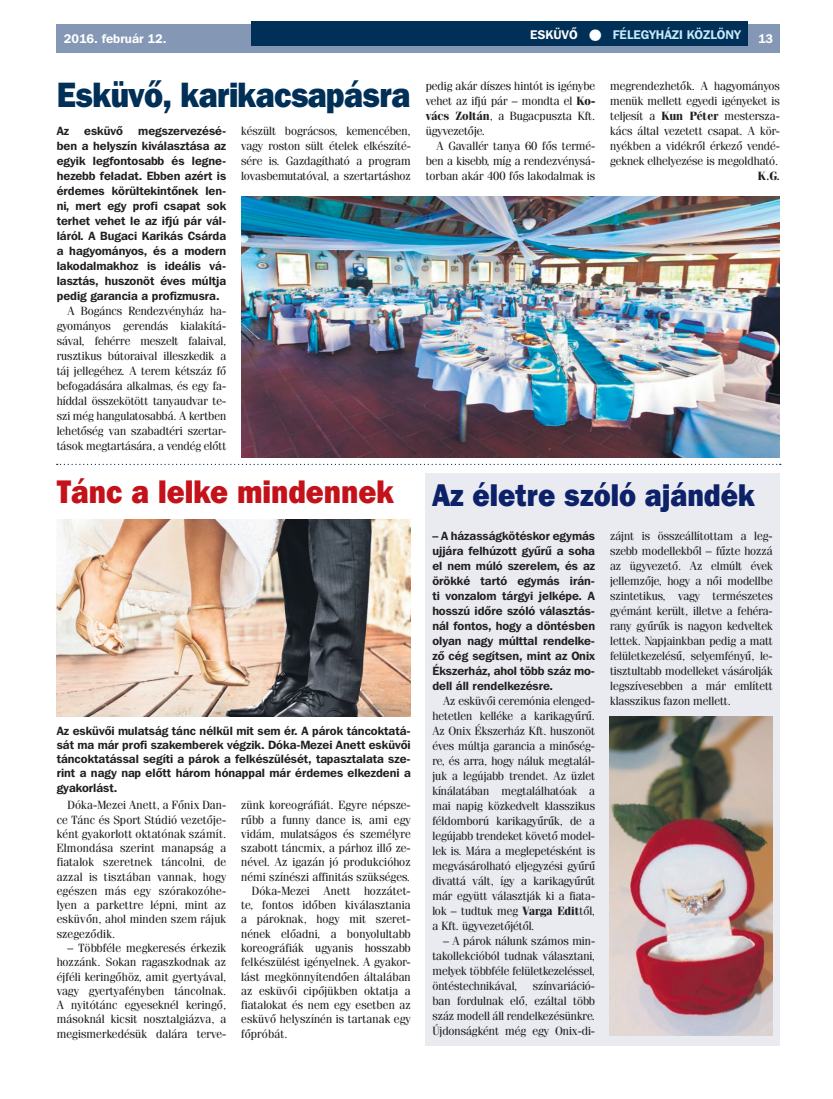
<style>
.page{position:relative;width:833px;height:1099px;background:#fff}
.page>*{position:absolute;margin:0;border:0;box-sizing:border-box;transform-origin:0 0}
.t1{font:35px "Franklin Gothic Hv PFL";letter-spacing:-.025em;color:#002f57;scale:.9 1}
.t2{font:32.5px "Franklin Gothic Hv PFL";color:#c4121a;scale:.9 1}
.t3{font:31.25px "Franklin Gothic Hv PFL";color:#0d2169;scale:.9 1}
.t4{font:700 12.5px "Franklin Gothic PFL";color:#c6eafa}
.t5{font:700 12.5px "Franklin Gothic PFL";color:#fff}
.t6{font:11.88px/15px "Fenice PFL";color:#231f20;text-align:justify}
.t7{font:700 11.88px/15px "Franklin Gothic PFL";color:#231f20;text-align:justify}
.t8{font:700 11.88px "Fenice PFL";color:#231f20}
.s1{color:#fff}
.s2{font-weight:700}
</style>
<div class="page">
<div style="left:57px;top:25px;width:723px;height:28px;background:#8498b6"></div>
<div style="left:252px;top:21px;width:496px;height:25px;background:#002f57"></div>
<div style="left:425px;top:473px;width:355px;height:572px;background:#e9ebf1"></div>
<img style="left:241px;top:196px;width:539px;height:261px">
<img style="left:610px;top:716px;width:163px;height:319px">
<img style="left:57px;top:519px;width:354px;height:197px">
<svg style="left:57px;top:464px;width:724px;height:1px"></svg>
<p class="t4" style="left:530px;top:26px;width:212px"><span class="s1">ESKÜVŐ</span> <span class="s1">●</span> FÉLEGYHÁZI KÖZLÖNY</p>
<p class="t5" style="left:64px;top:31px;width:104px">2016. február 12.</p>
<p class="t5" style="left:758px;top:31px;width:17px">13</p>
<h1 class="t1" style="left:57px;top:72px;width:395px">Esküvő, karikacsapásra</h1>
<p class="t7" style="left:57px;top:123px;width:14px">Az</p>
<p class="t7" style="left:84px;top:123px;width:40px">esküvő</p>
<p class="t7" style="left:57px;top:123px;width:171px;text-indent:81px">megszervezésé&shy;ben a helyszín kiválasztása az egyik legfontosabb és legne&shy;hezebb feladat. Ebben azért is érdemes körültekintőnek len&shy;ni, mert egy profi csapat sok terhet vehet le az ifjú pár vál&shy;láról. A Bugaci Karikás Csárda a hagyományos, és a modern lakodalmakhoz is ideális vá&shy;lasztás, huszonöt éves múltja pedig garancia a profizmusra.</p>
<p class="t6" style="left:57px;top:303px;width:171px;text-indent:11px">A Bogáncs Rendezvényház ha&shy;gyományos gerendás kialakítá&shy;sával, fehérre meszelt falaival, rusztikus bútoraival illeszkedik a táj jellegéhez. A terem kétszáz fő befogadására alkalmas, és egy fa&shy;híddal összekötött tanyaudvar te&shy;szi még hangulatosabbá. A kertben lehetőség van szabadtéri szertar&shy;tások megtartására, a vendég előtt</p>
<p class="t6" style="left:241px;top:123px;width:171px">készült bográcsos, kemencében, vagy roston sült ételek elkészíté&shy;sére is. Gazdagítható a program lovasbemutatóval, a szertartáshoz</p>
<h2 class="t2" style="left:57px;top:470px;width:376px">Tánc a lelke mindennek</h2>
<p class="t7" style="left:57px;top:723px;width:355px;line-height:14.2px">Az esküvői mulatság tánc nélkül mit sem ér. A párok táncoktatá&shy;sát ma már profi szakemberek végzik. Dóka-Mezei Anett esküvői táncoktatással segíti a párok a felkészülését, tapasztalata sze&shy;rint a nagy nap előtt három hónappal már érdemes elkezdeni a gyakorlást.</p>
<p class="t6" style="left:57px;top:798px;width:171px;line-height:14.2px;text-indent:11px">Dóka-Mezei Anett, a Főnix Dan&shy;ce Tánc és Sport Stúdió vezetője&shy;ként gyakorlott oktatónak számít.<br>Elmondása szerint manapság a fiatalok szeretnek táncolni, de azzal is tisztában vannak, hogy egészen más egy szórakozóhe&shy;lyen a parkettre lépni, mint az esküvőn, ahol minden szem rájuk szegeződik.</p>
<p class="t6" style="left:57px;top:940px;width:171px;line-height:14.2px;text-indent:11px">– Többféle megkeresés érkezik hozzánk. Sokan ragaszkodnak az éjféli keringőhöz, amit gyertyával, vagy gyertyafényben táncolnak.<br>A nyitótánc egyeseknél keringő, másoknál kicsit nosztalgiázva, a megismerkedésük dalára terve-</p>
<p class="t6" style="left:241px;top:797px;width:171px">zünk koreográfiát. Egyre népsze-</p>
<p class="t6" style="left:241px;top:811px;width:171px">rűbb a funny dance is, ami egy</p>
<p class="t6" style="left:241px;top:826px;width:171px">vidám, mulatságos és személyre</p>
<p class="t6" style="left:241px;top:840px;width:171px">szabott táncmix, a párhoz illő ze-</p>
<p class="t6" style="left:241px;top:854px;width:171px">nével. Az igazán jó produkcióhoz</p>
<p class="t6" style="left:241px;top:868px;width:170px">némi színészi affinitás szükséges.</p>
<p class="t6" style="left:252px;top:883px;width:160px">Dóka-Mezei Anett hozzátet-</p>
<p class="t6" style="left:241px;top:897px;width:171px">te, fontos időben kiválasztania</p>
<p class="t6" style="left:241px;top:911px;width:171px">a pároknak, hogy mit szeret-</p>
<p class="t6" style="left:241px;top:925px;width:171px">nének előadni, a bonyolultabb</p>
<p class="t6" style="left:241px;top:940px;width:171px">koreográfiák ugyanis hosszabb</p>
<p class="t6" style="left:241px;top:954px;width:171px">felkészülést igényelnek. A gyakor-</p>
<p class="t6" style="left:241px;top:968px;width:171px">lást megkönnyítendően általában</p>
<p class="t6" style="left:241px;top:982px;width:171px">az esküvői cipőjükben oktatja a</p>
<p class="t6" style="left:241px;top:997px;width:171px">fiatalokat és nem egy esetben az</p>
<p class="t6" style="left:241px;top:1011px;width:171px">esküvő helyszínén is tartanak egy</p>
<p class="t6" style="left:241px;top:1025px;width:48px">főpróbát.</p>
<p class="t6" style="left:426px;top:78px;width:171px">pedig akár díszes hintót is igénybe vehet az ifjú pár – mondta el <span class="s2">Ko&shy;vács Zoltán</span>, a Bugacpuszta Kft. ügyvezetője.</p>
<p class="t6" style="left:426px;top:138px;width:171px;text-indent:11px">A Gavallér tanya 60 fős termé&shy;ben a kisebb, míg a rendezvénysá&shy;torban akár 400 fős lakodalmak is</p>
<p class="t6" style="left:610px;top:78px;width:171px">megrendezhetők. A hagyományos menük mellett egyedi igényeket is teljesít a <span class="s2">Kun Péter</span> mestersza&shy;kács által vezetett csapat. A kör&shy;nyékben a vidékről érkező vendé&shy;geknek elhelyezése is megoldható.</p>
<p class="t8" style="left:757px;top:168px;width:24px">K.G.</p>
<h3 class="t3" style="left:432px;top:474px;width:360px">Az életre szóló ajándék</h3>
<p class="t7" style="left:432px;top:528px;width:164px">– A házasságkötéskor egymás ujjára felhúzott gyűrű a soha el nem múló szerelem, és az örökké tartó egymás irán&shy;ti vonzalom tárgyi jelképe. A hosszú időre szóló választás&shy;nál fontos, hogy a döntésben olyan nagy múlttal rendelke&shy;ző cég segítsen, mint az Onix Ékszerház, ahol több száz mo&shy;dell áll rendelkezésre.</p>
<p class="t6" style="left:432px;top:693px;width:164px;text-indent:11px">Az esküvői ceremónia elenged&shy;hetetlen kelléke a karikagyűrű.<br>Az Onix Ékszerház Kft. huszonöt éves múltja garancia a minőség&shy;re, és arra, hogy náluk megtalál&shy;juk a legújabb trendet. Az üzlet kínálatában megtalálhatóak a mai napig közkedvelt klasszikus féldomború karikagyűrűk, de a legújabb trendeket követő model&shy;lek is. Mára a meglepetésként is megvásárolható eljegyzési gyűrű divattá vált, így a karikagyűrűt már együtt választják ki a fiata&shy;lok – tudtuk meg <span class="s2">Varga Edit</span>től, a Kft. ügyvezetőjétől.</p>
<p class="t6" style="left:432px;top:933px;width:164px;text-indent:11px">– A párok nálunk számos min&shy;takollekcióból tudnak választani, melyek többféle felületkezeléssel, öntéstechnikával,</p>
<p class="t6" style="left:610px;top:528px;width:164px">zájnt is összeállítottam a leg&shy;szebb modellekből – fűzte hozzá az ügyvezető. Az elmúlt évek jellemzője, hogy a női modellbe szintetikus, vagy természetes gyémánt került, illetve a fehéra&shy;rany gyűrűk is nagyon kedveltek lettek. Napjainkban pedig a matt felületkezelésű, selyemfényű, le&shy;tisztultabb modelleket vásárolják legszívesebben a már említett klasszikus fazon mellett.</p>
<p class="t6" style="left:432px;top:978px;width:164px;text-indent:100px">színvariáció&shy;ban fordulnak elő, ezáltal több száz modell áll rendelkezésünkre.<br>Újdonságként még egy Onix-di-</p>
</div>
